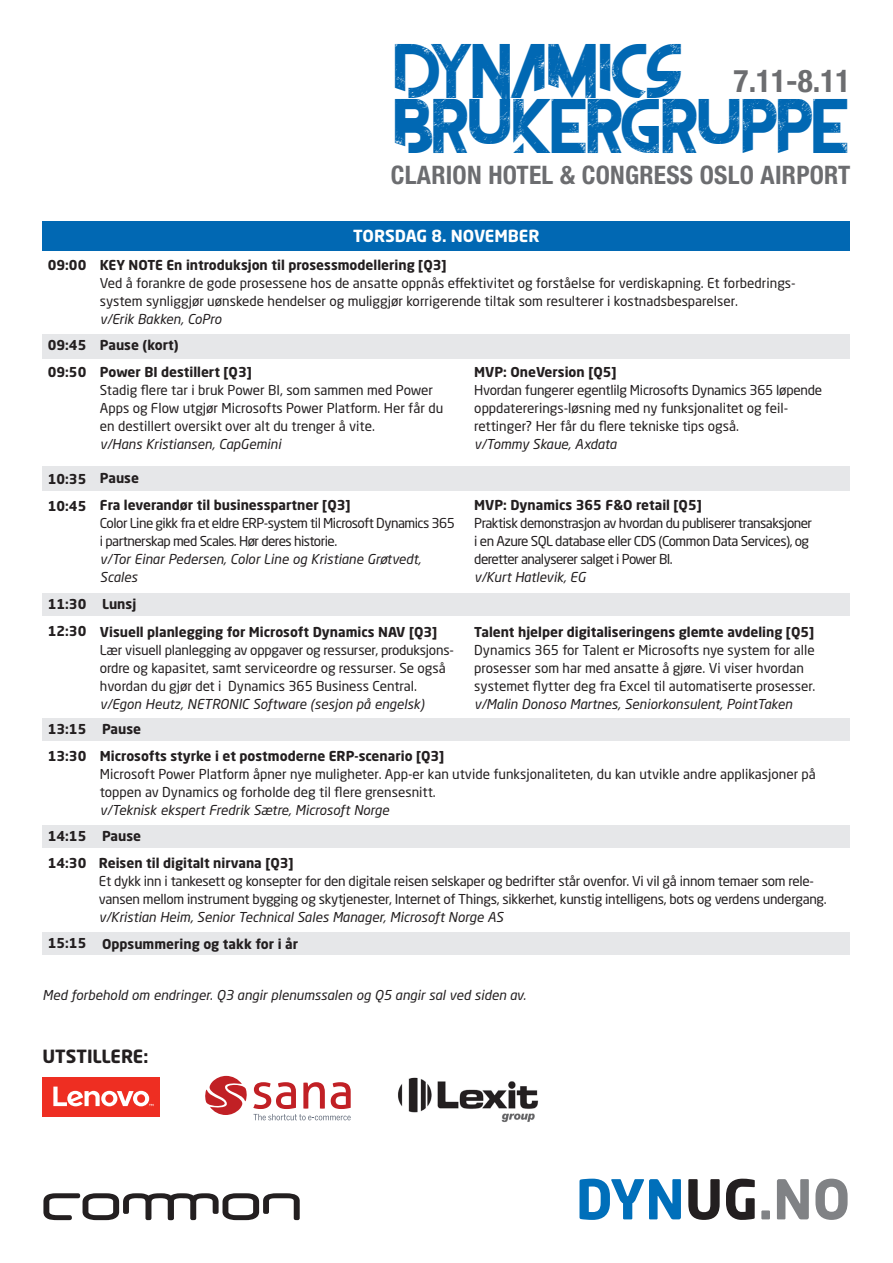
<style>
.page{position:relative;width:893px;height:1263px;background:#fff}
.page>*{position:absolute;margin:0;border:0;box-sizing:border-box;transform-origin:0 0}
.t1{font:700 54.15px "Neo Sans Std";color:#006fba}
.t2{font:46.05px "The Frontman";color:#0168b3}
.t3{font:700 condensed 31.35px "Helvetica Neue LT Pro";color:#6c6d70}
.t4{font:700 condensed 25.5px "Helvetica Neue LT Pro";letter-spacing:.01em;color:#6c6d70}
.t5{font:700 18px "Neo Sans Std";color:#231f20}
.Tittel{font:700 16.5px "Neo Sans Std";color:#fff}
.Taler{font:13.5px/18px "Neo Sans Std";letter-spacing:-.015em;color:#231f20}
.Taler-2{font:italic 13.5px/18px "Neo Sans Std";color:#231f20}
.Taler-3{font:13.5px/18px "Neo Sans Std";letter-spacing:-.04em;color:#231f20}
.Taler-4{font:700 13.5px "Neo Sans Std";color:#231f20}
.Tekst{font:700 13.5px "Neo Sans Std";color:#231f20}
.Mellomtittel{font:700 13.5px "Neo Sans Std";color:#231f20}
.Tekst-2{font:italic 13.5px "Neo Sans Std";color:#231f20}
.s1{color:#231f20}
.s2{color:#808285}
</style>
<div class="page">
<div style="left:43px;top:334px;width:807px;height:24px;background:#e6e7e9"></div>
<div style="left:43px;top:467px;width:807px;height:24px;background:#e6e7e9"></div>
<div style="left:43px;top:593px;width:807px;height:23px;background:#e6e7e9"></div>
<div style="left:43px;top:718px;width:807px;height:22px;background:#e6e7e9"></div>
<div style="left:43px;top:825px;width:807px;height:23px;background:#e6e7e9"></div>
<div style="left:43px;top:932px;width:807px;height:23px;background:#e6e7e9"></div>
<div style="left:43px;top:221px;width:807px;height:30px;background:#0168b3"></div>
<div style="left:43px;top:1078px;width:117px;height:39px;background:#ee2e22"></div>
<svg style="left:53px;top:1086px;width:100px;height:20px"></svg>
<svg style="left:205px;top:1076px;width:146px;height:44px"></svg>
<img style="left:398px;top:1077px;width:141px;height:45px">
<svg style="left:43px;top:1193px;width:257px;height:27px"></svg>
<p class="t2" style="left:395px;top:46px;width:290px">DYNAMICS</p>
<p class="t3" style="left:734px;top:62px;width:118px">7.11-8.11</p>
<p class="t2" style="left:395px;top:102px;width:456px">BRUKERGRUPPE</p>
<p class="t4" style="left:391px;top:160px;width:461px">CLARION HOTEL &amp; CONGRESS OSLO AIRPORT</p>
<p class="Mellomtittel" style="left:48px;top:256px;width:40px">09:00</p>
<p class="Mellomtittel" style="left:48px;top:336px;width:40px">09:45</p>
<p class="Mellomtittel" style="left:48px;top:363px;width:40px">09:50</p>
<p class="Tittel" style="left:353px;top:226px;width:188px">TORSDAG 8. NOVEMBER</p>
<p class="Taler-4" style="left:100px;top:256px;width:348px">KEY NOTE En introduksjon til prosessmodellering [Q3]</p>
<p class="Taler" style="left:100px;top:273px;width:697px">Ved å forankre de gode prosessene hos de ansatte oppnås effektivitet og forståelse for verdiskapning. Et forbedrings&shy;system synliggjør uønskede hendelser og muliggjør korrigerende tiltak som resulterer i kostnadsbesparelser.</p>
<p class="Taler-2" style="left:100px;top:309px;width:123px">v/Erik Bakken, CoPro</p>
<p class="Taler-4" style="left:100px;top:336px;width:80px">Pause (kort)</p>
<p class="Tekst" style="left:100px;top:363px;width:153px">Power BI destillert [Q3]</p>
<p class="Taler" style="left:100px;top:381px;width:345px">Stadig flere tar i bruk Power BI, som sammen med Power<br>Apps og Flow utgjør Microsofts Power Platform. Her får du en destillert oversikt over alt du trenger å vite.</p>
<p class="Tekst-2" style="left:100px;top:436px;width:183px">v/Hans Kristiansen, CapGemini</p>
<p class="Tekst" style="left:474px;top:363px;width:144px">MVP: OneVersion [Q5]</p>
<p class="Taler" style="left:474px;top:381px;width:349px">Hvordan fungerer egentlilg Microsofts Dynamics 365 løpende oppdatererings-løsning med ny funksjonalitet og feil&shy;rettinger? Her får du flere tekniske tips også.</p>
<p class="Taler-2" style="left:474px;top:435px;width:144px">v/Tommy Skaue, Axdata</p>
<p class="Mellomtittel" style="left:48px;top:470px;width:40px">10:35</p>
<p class="Mellomtittel" style="left:48px;top:497px;width:40px">10:45</p>
<p class="Taler-4" style="left:100px;top:470px;width:41px">Pause</p>
<p class="Taler-4" style="left:100px;top:496px;width:252px">Fra leverandør til businesspartner [Q3]</p>
<p class="Taler-3" style="left:100px;top:514px;width:357px">Color Line gikk fra et eldre ERP-system til Microsoft Dynamics 365 i partnerskap med Scales. Hør deres historie.</p>
<p class="Taler-2" style="left:100px;top:550px;width:323px">v/Tor Einar Pedersen, Color Line og Kristiane Grøtvedt,<br>Scales</p>
<p class="Taler-4" style="left:474px;top:496px;width:229px">MVP: Dynamics 365 F&amp;O retail [Q5]</p>
<p class="Taler-3" style="left:474px;top:514px;width:339px">Praktisk demonstrasjon av hvordan du publiserer transaksjoner i en Azure SQL database eller CDS (Common Data Services), og deretter analyserer salget i Power BI.</p>
<p class="Taler-2" style="left:474px;top:568px;width:113px">v/Kurt Hatlevik, EG</p>
<p class="Mellomtittel" style="left:48px;top:595px;width:40px">11:30</p>
<p class="Mellomtittel" style="left:48px;top:622px;width:40px">12:30</p>
<p class="Mellomtittel" style="left:102px;top:595px;width:36px">Lunsj</p>
<p class="Tekst" style="left:100px;top:623px;width:339px">Visuell planlegging for Microsoft Dynamics NAV [Q3]</p>
<p class="Taler" style="left:100px;top:640px;width:355px">Lær visuell planlegging av oppgaver og ressurser, produksjons&shy;ordre og kapasitet, samt serviceordre og ressurser. Se også hvordan du gjør det i Dynamics 365 Business Central.</p>
<p class="Taler-2" style="left:100px;top:694px;width:326px">v/Egon Heutz, NETRONIC Software (sesjon på engelsk)</p>
<p class="Taler-4" style="left:474px;top:623px;width:341px">Talent hjelper digitaliseringens glemte avdeling [Q5]</p>
<p class="Taler" style="left:474px;top:640px;width:343px">Dynamics 365 for Talent er Microsofts nye system for alle prosesser som har med ansatte å gjøre. Vi viser hvordan systemet flytter deg fra Excel til automatiserte prosesser.</p>
<p class="Taler-2" style="left:474px;top:694px;width:319px">v/Malin Donoso Martnes, Seniorkonsulent, PointTaken</p>
<p class="Mellomtittel" style="left:48px;top:720px;width:40px">13:15</p>
<p class="Mellomtittel" style="left:48px;top:747px;width:40px">13:30</p>
<p class="Mellomtittel" style="left:102px;top:721px;width:41px">Pause</p>
<p class="Taler-4" style="left:100px;top:747px;width:346px">Microsofts styrke i et postmoderne ERP-scenario [Q3]</p>
<p class="Taler" style="left:100px;top:765px;width:717px">Microsoft Power Platform åpner nye muligheter. App-er kan utvide funksjonaliteten, du kan utvikle andre applikasjoner på toppen av Dynamics og forholde deg til flere grensesnitt.</p>
<p class="Taler-2" style="left:100px;top:801px;width:291px">v/Teknisk ekspert Fredrik Sætre, Microsoft Norge</p>
<p class="Mellomtittel" style="left:48px;top:827px;width:40px">14:15</p>
<p class="Mellomtittel" style="left:48px;top:854px;width:40px">14:30</p>
<p class="Mellomtittel" style="left:102px;top:827px;width:41px">Pause</p>
<p class="Tekst" style="left:99px;top:854px;width:196px">Reisen til digitalt nirvana [Q3]</p>
<p class="Taler" style="left:99px;top:871px;width:729px">Et dykk inn i tankesett og konsepter for den digitale reisen selskaper og bedrifter står ovenfor. Vi vil gå innom temaer som rele&shy;vansen mellom instrument bygging og skytjenester, Internet of Things, sikkerhet, kunstig intelligens, bots og verdens undergang.</p>
<p class="Taler-2" style="left:99px;top:907px;width:406px">v/Kristian Heim, Senior Technical Sales Manager, Microsoft Norge AS</p>
<p class="Mellomtittel" style="left:48px;top:934px;width:40px">15:15</p>
<p class="Mellomtittel" style="left:102px;top:935px;width:198px">Oppsummering og takk for i år</p>
<p class="Taler-2" style="left:43px;top:986px;width:485px">Med forbehold om endringer. Q3 angir plenumssalen og Q5 angir sal ved siden av.</p>
<p class="t5" style="left:43px;top:1045px;width:107px">UTSTILLERE:</p>
<p class="t1" style="left:576px;top:1164px;width:276px">DYN<span class="s1">UG</span><span class="s2">.NO</span></p>
</div>
